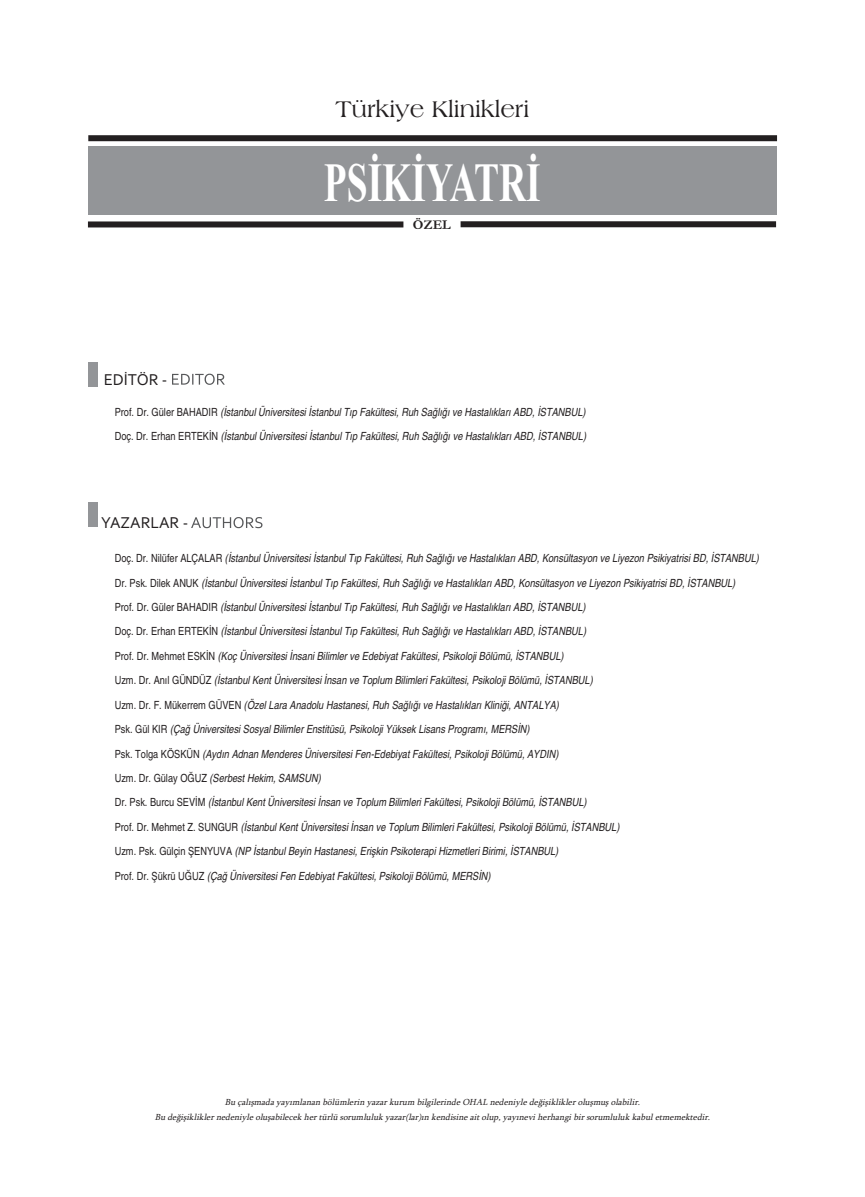
<style>
.page{position:relative;width:865px;height:1197px;background:#fff}
.page>*{position:absolute;margin:0;border:0;box-sizing:border-box;transform-origin:0 0}
.t1{font:700 55.35px "Times New Roman";color:#fff;scale:.68 1}
.t2{font:24px "Americana BT Roman";color:#231f20}
.t3{font:16.5px "Corbel";color:#231f20}
.t4{font:700 13.5px "Garamond";color:#231f20}
.t5{font:italic condensed 11.25px/24.5px "Helvetica";color:#231f20}
.t6{font:italic 9px/15px "Sylfaen";color:#231f20;text-align:center}
.s1{font-style:normal}
</style>
<div class="page">
<div style="left:88px;top:147px;width:688px;height:68px;background:#939598"></div>
<div style="left:88px;top:135px;width:689px;height:6px;background:#231f20"></div>
<div style="left:88px;top:221px;width:315px;height:6px;background:#231f20"></div>
<div style="left:460px;top:221px;width:316px;height:6px;background:#231f20"></div>
<div style="left:88px;top:362px;width:9px;height:25px;background:#939598"></div>
<svg style="left:172px;top:373px;width:52px;height:12px"></svg>
<div style="left:88px;top:501px;width:9px;height:25px;background:#939598"></div>
<svg style="left:191px;top:517px;width:71px;height:11px"></svg>
<h3 class="t3" style="left:104px;top:369px;width:65px">EDİTÖR -</h3>
<h2 class="t2" style="left:335px;top:94px;width:195px">Türkiye Klinikleri</h2>
<h1 class="t1" style="left:324px;top:149px;width:320px">PSİKİYATRİ</h1>
<p class="t4" style="left:413px;top:216px;width:39px">ÖZEL</p>
<p class="t5" style="left:115px;top:399px;width:473px"><span class="s1">Prof. Dr. Güler BAHADIR</span> (İstanbul Üniversitesi İstanbul Tıp Fakültesi, Ruh Sağlığı ve Hastalıkları ABD, İSTANBUL)<br><span class="s1">Doç. Dr. Erhan ERTEKİN</span> (İstanbul Üniversitesi İstanbul Tıp Fakültesi, Ruh Sağlığı ve Hastalıkları ABD, İSTANBUL)</p>
<h3 class="t3" style="left:101px;top:512px;width:88px">YAZARLAR -</h3>
<p class="t5" style="left:115px;top:546px;width:646px"><span class="s1">Doç. Dr. Nilüfer ALÇALAR</span> (İstanbul Üniversitesi İstanbul Tıp Fakültesi, Ruh Sağlığı ve Hastalıkları ABD, Konsültasyon ve Liyezon Psikiyatrisi BD, İSTANBUL)<br><span class="s1">Dr. Psk. Dilek ANUK</span> (İstanbul Üniversitesi İstanbul Tıp Fakültesi, Ruh Sağlığı ve Hastalıkları ABD, Konsültasyon ve Liyezon Psikiyatrisi BD, İSTANBUL)<br><span class="s1">Prof. Dr. Güler BAHADIR</span> (İstanbul Üniversitesi İstanbul Tıp Fakültesi, Ruh Sağlığı ve Hastalıkları ABD, İSTANBUL)<br><span class="s1">Doç. Dr. Erhan ERTEKİN</span> (İstanbul Üniversitesi İstanbul Tıp Fakültesi, Ruh Sağlığı ve Hastalıkları ABD, İSTANBUL)<br><span class="s1">Prof. Dr. Mehmet ESKİN</span> (Koç Üniversitesi İnsani Bilimler ve Edebiyat Fakültesi, Psikoloji Bölümü, İSTANBUL)<br><span class="s1">Uzm. Dr. Anıl GÜNDÜZ</span> (İstanbul Kent Üniversitesi İnsan ve Toplum Bilimleri Fakültesi, Psikoloji Bölümü, İSTANBUL)<br><span class="s1">Uzm. Dr. F. Mükerrem GÜVEN</span> (Özel Lara Anadolu Hastanesi, Ruh Sağlığı ve Hastalıkları Kliniği, ANTALYA)<br><span class="s1">Psk. Gül KIR</span> (Çağ Üniversitesi Sosyal Bilimler Enstitüsü, Psikoloji Yüksek Lisans Programı, MERSİN)<br><span class="s1">Psk. Tolga KÖSKÜN</span> (Aydın Adnan Menderes Üniversitesi Fen-Edebiyat Fakültesi, Psikoloji Bölümü, AYDIN)<br><span class="s1">Uzm. Dr. Gülay OĞUZ</span> (Serbest Hekim, SAMSUN)<br><span class="s1">Dr. Psk. Burcu SEVİM</span> (İstanbul Kent Üniversitesi İnsan ve Toplum Bilimleri Fakültesi, Psikoloji Bölümü, İSTANBUL)<br><span class="s1">Prof. Dr. Mehmet Z. SUNGUR</span> (İstanbul Kent Üniversitesi İnsan ve Toplum Bilimleri Fakültesi, Psikoloji Bölümü, İSTANBUL)<br><span class="s1">Uzm. Psk. Gülçin ŞENYUVA</span> (NP İstanbul Beyin Hastanesi, Erişkin Psikoterapi Hizmetleri Birimi, İSTANBUL)<br><span class="s1">Prof. Dr. Şükrü UĞUZ</span> (Çağ Üniversitesi Fen Edebiyat Fakültesi, Psikoloji Bölümü, MERSİN)</p>
<p class="t6" style="left:155px;top:1094px;width:559px">Bu çalışmada yayımlanan bölümlerin yazar kurum bilgilerinde OHAL nedeniyle değişiklikler oluşmuş olabilir.<br>Bu değişiklikler nedeniyle oluşabilecek her türlü sorumluluk yazar(lar)ın kendisine ait olup, yayınevi herhangi bir sorumluluk kabul etmemektedir.</p>
</div>
